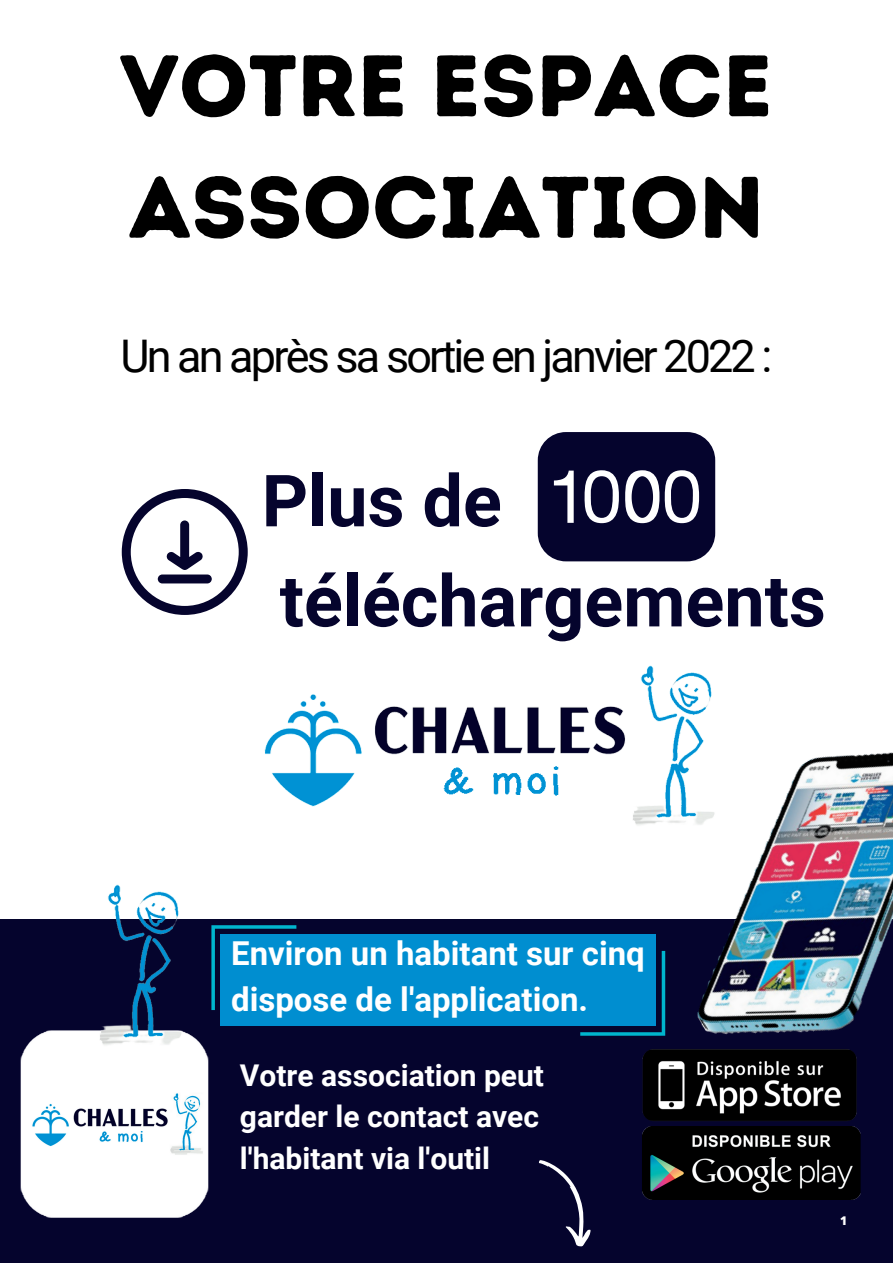
<style>
.page{position:relative;width:893px;height:1264px;background:#fff}
.page>*{position:absolute;margin:0;border:0;box-sizing:border-box;transform-origin:0 0}
.t1{font:86.85px/121.4px "Intro Rust Base";color:#000}
.t2{font:700 72px/100.1px "Roboto";color:#05042d}
.t3{font:45px "Roboto";letter-spacing:-.06em;color:#000}
.t4{font:700 33px/46px "Roboto";color:#fff}
.t5{font:700 30px/41.5px "Roboto";color:#fff}
.t6{font:800 12px "Open Sans";color:#fff}
</style>
<div class="page">
<svg style="left:537px;top:432px;width:178px;height:129px;background:#2b2a4d"></svg>
<div style="left:0;top:919px;width:892px;height:343px;background:#05042d"></div>
<img style="left:20px;top:1025px;width:263px;height:193px">
<img style="left:264px;top:665px;width:444px;height:142px">
<img style="left:598px;top:680px;width:294px;height:356px">
<svg style="left:539px;top:1160px;width:52px;height:87px"></svg>
<svg style="left:122px;top:489px;width:126px;height:126px"></svg>
<div style="left:158px;top:574px;width:54px;height:9px;background:#05042d;border-radius:4px"></div>
<img style="left:100px;top:884px;width:85px;height:168px">
<div style="left:220px;top:934px;width:435px;height:91px;background:#008ed0"></div>
<svg style="left:211px;top:925px;width:85px;height:85px"></svg>
<svg style="left:483px;top:1025px;width:24px;height:1px"></svg>
<svg style="left:580px;top:950px;width:85px;height:85px"></svg>
<img style="left:642px;top:1126px;width:219px;height:74px">
<img style="left:642px;top:1049px;width:215px;height:72px">
<h1 class="t1" style="left:120px;top:25px;width:654px">VOTRE ESPACE<br>ASSOCIATION</h1>
<h3 class="t3" style="left:120px;top:330px;width:653px">Un an après sa sortie en janvier 2022 :</h3>
<h2 class="t2" style="left:262px;top:451px;width:565px">Plus de téléchargements</h2>
<p class="t4" style="left:231px;top:930px;width:415px">Environ un habitant sur cinq dispose de l'application.</p>
<p class="t5" style="left:240px;top:1054px;width:305px">Votre association peut garder le contact avec l'habitant via l'outil</p>
<p class="t6" style="left:840px;top:1211px;width:9px">1</p>
</div>
